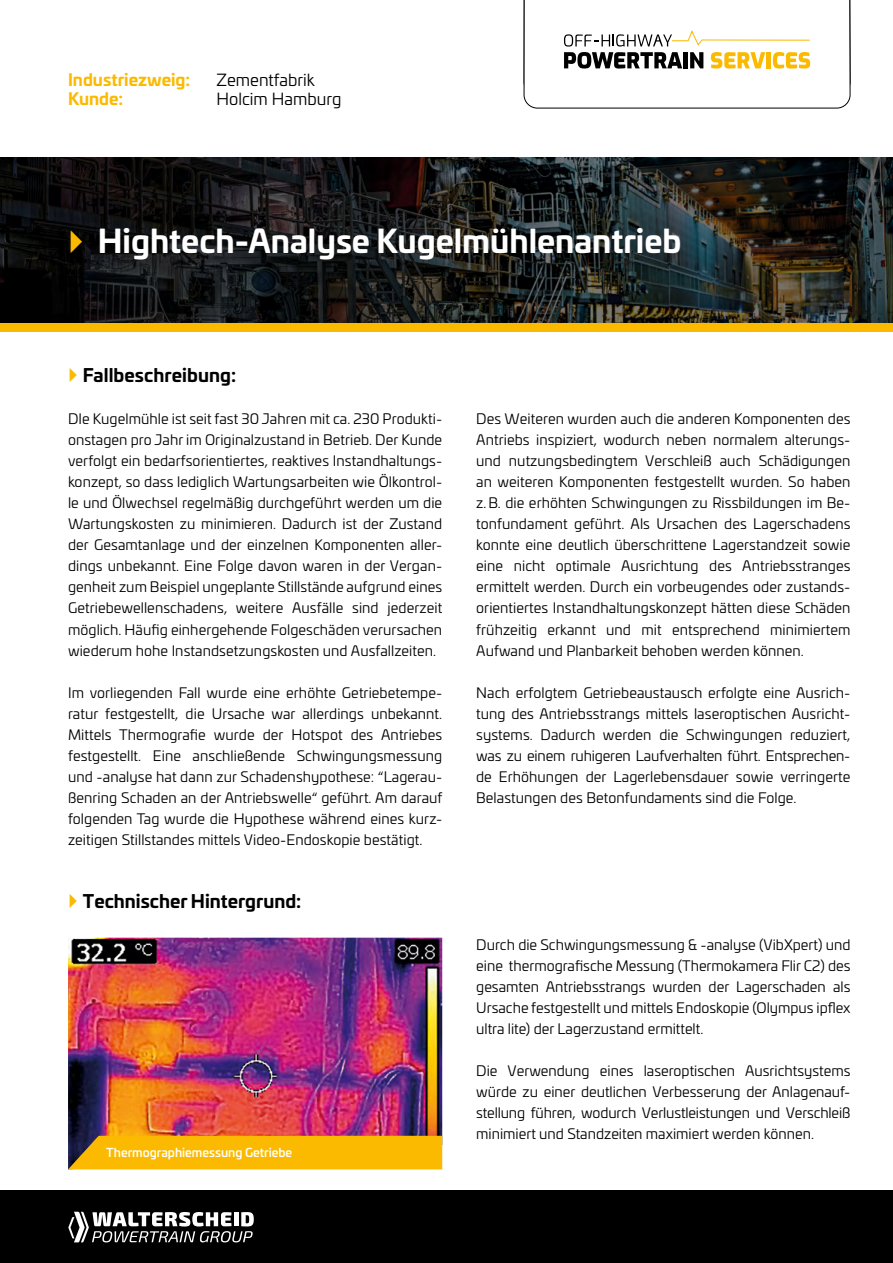
<style>
.page{position:relative;width:893px;height:1263px;background:#fff}
.page>*{position:absolute;margin:0;border:0;box-sizing:border-box;transform-origin:0 0}
.t1{font:700 31.5px "Univia Pro";color:#fff}
.t2{font:700 18px "Univia Pro";color:#000}
.t3{font:16.5px "Univia Pro";color:#000}
.t4{font:700 16.5px "Univia Pro";color:#fbba00}
.t5{font:14.25px/21px "Univia Pro";color:#000;text-align:justify}
.BU_weiß{font:500 12px "Univia Pro";color:#fff}
</style>
<div class="page">
<div style="left:0;top:1191px;width:893px;height:72px;background:#000"></div>
<svg style="left:68px;top:1212px;width:186px;height:30px"></svg>
<svg style="left:0;top:157px;width:893px;height:166px;background:#1a1c1b"></svg>
<div style="left:0;top:323px;width:893px;height:8px;background:#fbba00"></div>
<svg style="left:524px;top:0;width:326px;height:108px"></svg>
<img style="left:68px;top:938px;width:374px;height:198px">
<div style="left:68px;top:1136px;width:374px;height:33px;background:#fbba00"></div>
<svg style="left:71px;top:230px;width:11px;height:23px"></svg>
<p class="t4" style="left:68px;top:66px;width:124px">Industriezweig:</p>
<p class="t3" style="left:217px;top:68px;width:100px">Zementfabrik</p>
<p class="t4" style="left:68px;top:86px;width:57px">Kunde:</p>
<p class="t3" style="left:217px;top:87px;width:126px">Holcim Hamburg</p>
<p class="t1" style="left:98px;top:216px;width:585px">Hightech-Analyse Kugelmühlenantrieb</p>
<p class="t2" style="left:83px;top:361px;width:155px">Fallbeschreibung:</p>
<p class="t5" style="left:68px;top:408px;width:376px">DIe Kugelmühle ist seit fast 30 Jahren mit ca. 230 Produkti&shy;onstagen pro Jahr im Originalzustand in Betrieb. Der Kunde verfolgt ein bedarfsorientiertes, reaktives Instandhaltungs&shy;konzept, so dass lediglich Wartungsarbeiten wie Ölkontrol&shy;le und Ölwechsel regelmäßig durchgeführt werden um die Wartungskosten zu minimieren. Dadurch ist der Zustand der Gesamtanlage und der einzelnen Komponenten aller&shy;dings unbekannt. Eine Folge davon waren in der Vergan&shy;genheit zum Beispiel ungeplante Stillstände aufgrund eines Getriebewellenschadens, weitere Ausfälle sind jederzeit möglich. Häufig einhergehende Folgeschäden verursachen wiederum hohe Instandsetzungskosten und Ausfallzeiten.</p>
<p class="t5" style="left:68px;top:681px;width:376px">Im vorliegenden Fall wurde eine erhöhte Getriebetempe&shy;ratur festgestellt, die Ursache war allerdings unbekannt.<br>Mittels Thermografie wurde der Hotspot des Antriebes festgestellt. Eine anschließende Schwingungsmessung und -analyse hat dann zur Schadenshypothese: “Lagerau&shy;ßenring Schaden an der Antriebswelle“ geführt. Am darauf folgenden Tag wurde die Hypothese während eines kurz&shy;zeitigen Stillstandes mittels Video-Endoskopie bestätigt.</p>
<p class="t2" style="left:83px;top:886px;width:220px">Technischer Hintergrund:</p>
<p class="BU_weiß" style="left:106px;top:1143px;width:187px">Thermographiemessung Getriebe</p>
<p class="t5" style="left:476px;top:408px;width:376px">Des Weiteren wurden auch die anderen Komponenten des Antriebs inspiziert, wodurch neben normalem alterungs&shy;und nutzungsbedingtem Verschleiß auch Schädigungen an weiteren Komponenten festgestellt wurden. So haben z.B. die erhöhten Schwingungen zu Rissbildungen im Be&shy;tonfundament geführt. Als Ursachen des Lagerschadens konnte eine deutlich überschrittene Lagerstandzeit sowie eine nicht optimale Ausrichtung des Antriebsstranges ermittelt werden. Durch ein vorbeugendes oder zustands&shy;orientiertes Instandhaltungskonzept hätten diese Schäden frühzeitig erkannt und mit entsprechend minimiertem Aufwand und Planbarkeit behoben werden können.</p>
<p class="t5" style="left:476px;top:681px;width:376px">Nach erfolgtem Getriebeaustausch erfolgte eine Ausrich&shy;tung des Antriebsstrangs mittels laseroptischen Ausricht&shy;systems. Dadurch werden die Schwingungen reduziert, was zu einem ruhigeren Laufverhalten führt. Entsprechen&shy;de Erhöhungen der Lagerlebensdauer sowie verringerte Belastungen des Betonfundaments sind die Folge.</p>
<p class="t5" style="left:476px;top:933px;width:376px">Durch die Schwingungsmessung &amp; -analyse (VibXpert) und eine thermografische Messung (Thermokamera Flir C2) des gesamten Antriebsstrangs wurden der Lagerschaden als Ursache festgestellt und mittels Endoskopie (Olympus ipflex ultra lite) der Lagerzustand ermittelt.</p>
<p class="t5" style="left:476px;top:1059px;width:376px;text-align:left">Die Verwendung eines laseroptischen Ausrichtsystems würde zu einer deutlichen Verbesserung der Anlagenauf&shy;stellung führen, wodurch Verlustleistungen und Verschleiß minimiert und Standzeiten maximiert werden können.</p>
</div>
